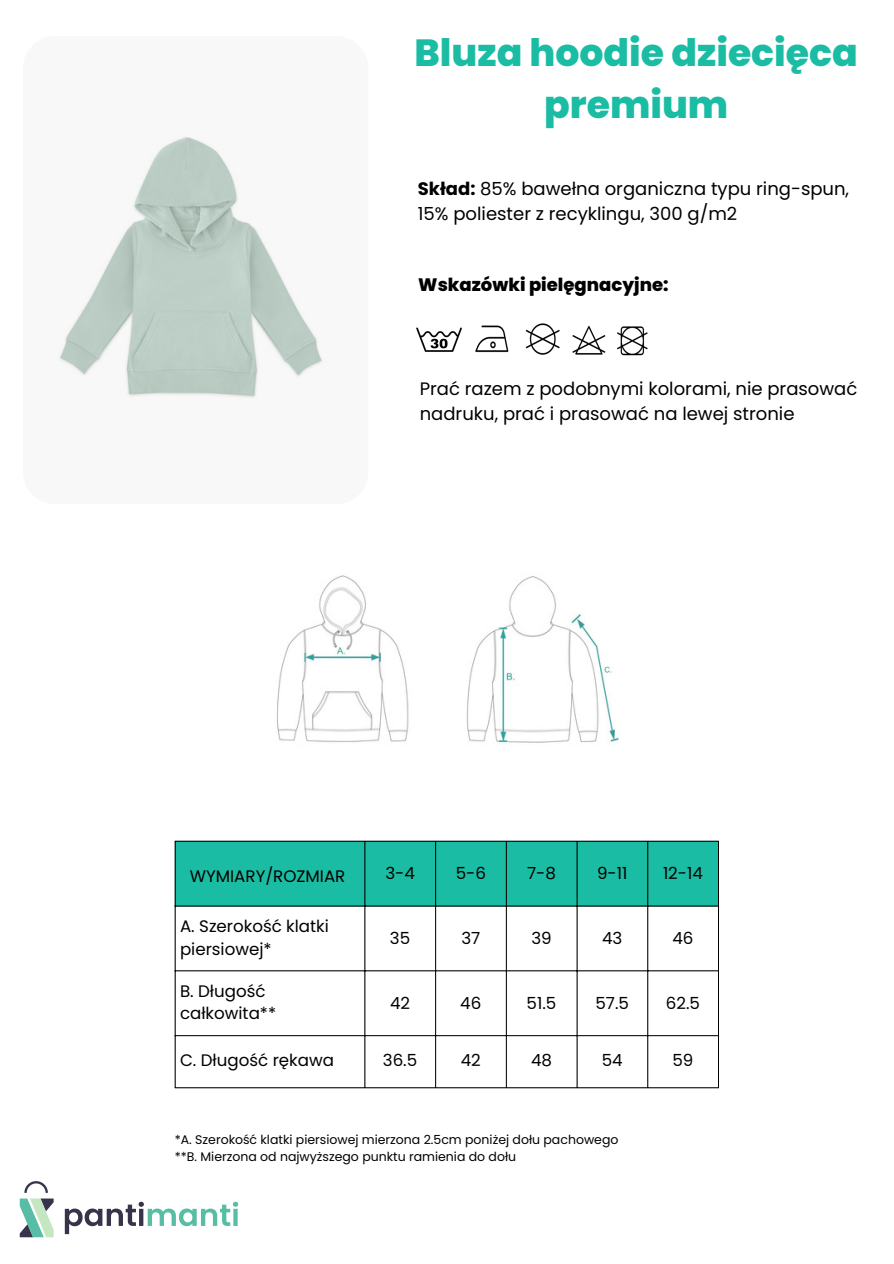
<style>
.page{position:relative;width:894px;height:1264px;background:#fff}
.page>*{position:absolute;margin:0;border:0;box-sizing:border-box;transform-origin:0 0}
.t1{font:800 37.8px/52.8px "Poppins";color:#1abda3;text-align:center}
.t2{font:18px/24.8px "Poppins";color:#000}
.t3{font:800 18px "Poppins";color:#000}
.t4{font:16.65px/22.6px "Poppins";color:#000}
.t5{font:12.45px "Poppins";color:#000}
.s1{font-weight:700}
</style>
<div class="page">
<img style="left:416px;top:327px;width:45px;height:25px">
<img style="left:572px;top:325px;width:31px;height:30px">
<img style="left:603px;top:326px;width:45px;height:30px">
<img style="left:475px;top:325px;width:34px;height:28px">
<img style="left:525px;top:323px;width:35px;height:32px">
<svg style="left:59px;top:136px;width:265px;height:263px"></svg>
<div style="left:176px;top:841px;width:542px;height:64px;background:#1abda3"></div>
<hr style="left:175px;top:841px;width:1px;height:246px;background:#000">
<hr style="left:364px;top:841px;width:1px;height:246px;background:#000">
<hr style="left:435px;top:841px;width:1px;height:246px;background:#000">
<hr style="left:506px;top:841px;width:1px;height:246px;background:#000">
<hr style="left:576px;top:841px;width:1px;height:246px;background:#000">
<hr style="left:647px;top:841px;width:1px;height:246px;background:#000">
<hr style="left:718px;top:841px;width:1px;height:246px;background:#000">
<hr style="left:175px;top:840px;width:543px;height:1px;background:#000">
<hr style="left:175px;top:905px;width:543px;height:1px;background:#000">
<hr style="left:175px;top:970px;width:543px;height:1px;background:#000">
<hr style="left:175px;top:1035px;width:543px;height:1px;background:#000">
<hr style="left:175px;top:1087px;width:543px;height:1px;background:#000">
<img style="left:277px;top:575px;width:342px;height:168px">
<svg style="left:24px;top:1181px;width:24px;height:11px"></svg>
<svg style="left:20px;top:1198px;width:34px;height:39px"></svg>
<svg style="left:65px;top:1201px;width:173px;height:33px"></svg>
<p class="t1" style="left:414px;top:26px;width:444px">Bluza hoodie dziecięca premium</p>
<p class="t2" style="left:418px;top:176px;width:432px"><span class="s1">Skład:</span> 85% bawełna organiczna typu ring-spun,<br>15% poliester z recyklingu, 300 g/m2</p>
<p class="t3" style="left:418px;top:272px;width:252px">Wskazówki pielęgnacyjne:</p>
<h3 class="t2" style="left:419px;top:376px;width:439px">Prać razem z podobnymi kolorami, nie prasować nadruku, prać i prasować na lewej stronie</h3>
<p class="t4" style="left:190px;top:864px;width:157px">WYMIARY/ROZMIAR</p>
<p class="t4" style="left:385px;top:861px;width:31px">3-4</p>
<p class="t4" style="left:455px;top:861px;width:32px">5-6</p>
<p class="t4" style="left:527px;top:861px;width:30px">7-8</p>
<p class="t4" style="left:597px;top:861px;width:32px">9-11</p>
<p class="t4" style="left:662px;top:861px;width:41px">12-14</p>
<p class="t4" style="left:180px;top:914px;width:150px">A. Szerokość klatki piersiowej*</p>
<p class="t4" style="left:390px;top:926px;width:22px">35</p>
<p class="t4" style="left:461px;top:926px;width:20px">37</p>
<p class="t4" style="left:531px;top:926px;width:22px">39</p>
<p class="t4" style="left:602px;top:926px;width:22px">43</p>
<p class="t4" style="left:672px;top:926px;width:23px">46</p>
<p class="t4" style="left:180px;top:979px;width:98px">B. Długość całkowita**</p>
<p class="t4" style="left:390px;top:991px;width:22px">42</p>
<p class="t4" style="left:460px;top:991px;width:23px">46</p>
<p class="t4" style="left:526px;top:991px;width:31px">51.5</p>
<p class="t4" style="left:595px;top:991px;width:35px">57.5</p>
<p class="t4" style="left:665px;top:991px;width:36px">62.5</p>
<p class="t4" style="left:180px;top:1049px;width:155px">C. Długość rękawa</p>
<p class="t4" style="left:383px;top:1049px;width:36px">36.5</p>
<p class="t4" style="left:460px;top:1049px;width:22px">42</p>
<p class="t4" style="left:531px;top:1049px;width:22px">48</p>
<p class="t4" style="left:601px;top:1049px;width:22px">54</p>
<p class="t4" style="left:672px;top:1049px;width:22px">59</p>
<p class="t5" style="left:175px;top:1130px;width:445px">*A. Szerokość klatki piersiowej mierzona 2.5cm poniżej dołu pachowego</p>
<p class="t5" style="left:175px;top:1148px;width:343px">**B. Mierzona od najwyższego punktu ramienia do dołu</p>
</div>
